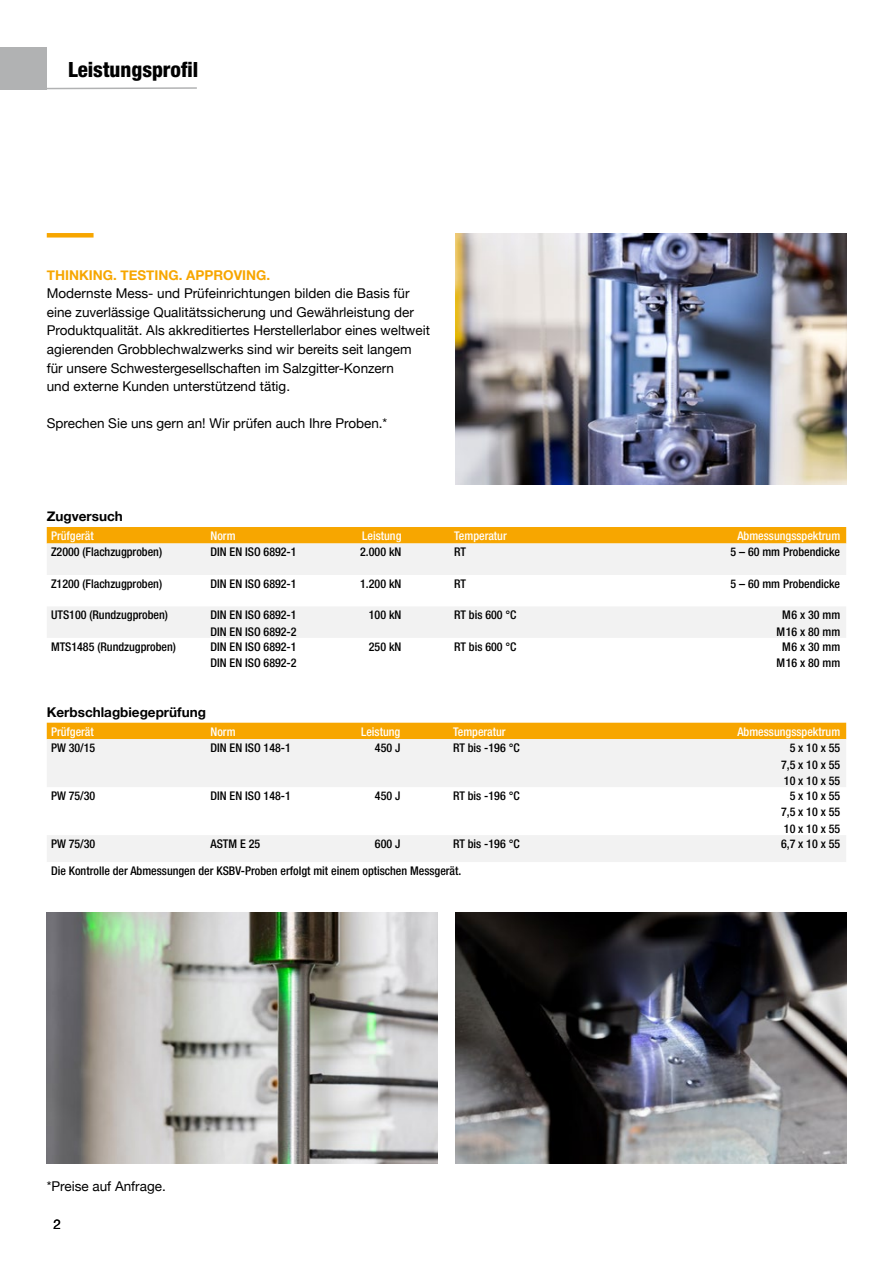
<style>
.page{position:relative;width:893px;height:1263px;background:#fff}
.page>*{position:absolute;margin:0;border:0;box-sizing:border-box;transform-origin:0 0}
.t1{font:800 condensed 21px "Helvetica Neue LT Pro";color:#000}
.t2{font:13.5px/18.6px "Helvetica Neue";color:#000}
.t3{font:700 13.5px "Helvetica Neue";color:#000}
.t4{font:700 13.5px "Helvetica Neue";color:#f7a600}
.t5{font:500 condensed 12px/16.5px "Helvetica Neue LT Pro";color:#000}
.t6{font:500 condensed 12px "Helvetica Neue LT Pro";color:#fff}
</style>
<div class="page">
<div style="left:0;top:47px;width:47px;height:43px;background:#b1b2b3"></div>
<svg style="left:47px;top:87px;width:150px;height:3px"></svg>
<div style="left:47px;top:527px;width:799px;height:16px;background:#f7a600"></div>
<svg style="left:47px;top:543px;width:799px;height:95px;fill:#f2f2f2"></svg>
<div style="left:47px;top:723px;width:799px;height:16px;background:#f7a600"></div>
<svg style="left:47px;top:739px;width:799px;height:123px;fill:#f2f2f2"></svg>
<div style="left:47px;top:233px;width:47px;height:5px;background:#f7a600"></div>
<img style="left:47px;top:912px;width:391px;height:251px">
<img style="left:455px;top:233px;width:391px;height:251px">
<img style="left:455px;top:912px;width:391px;height:251px">
<h1 class="t1" style="left:68px;top:56px;width:132px">Leistungsprofil</h1>
<p class="t4" style="left:47px;top:264px;width:225px">THINKING. TESTING. APPROVING.</p>
<p class="t2" style="left:47px;top:285px;width:385px">Modernste Mess‑ und Prüfeinrichtungen bilden die Basis für eine zuverlässige Qualitätssicherung und Gewährleistung der Produktqualität. Als akkreditiertes Herstellerlabor eines weltweit agierenden Grobblechwalzwerks sind wir bereits seit langem für unsere Schwestergesellschaften im Salzgitter-Konzern<br>und externe Kunden unterstützend tätig.</p>
<p class="t2" style="left:47px;top:415px;width:342px">Sprechen Sie uns gern an! Wir prüfen auch Ihre Proben.*</p>
<p class="t3" style="left:47px;top:506px;width:78px">Zugversuch</p>
<p class="t6" style="left:51px;top:528px;width:44px">Prüfgerät</p>
<p class="t6" style="left:210px;top:528px;width:27px">Norm</p>
<p class="t6" style="left:362px;top:528px;width:41px">Leistung</p>
<p class="t6" style="left:454px;top:528px;width:54px">Temperatur</p>
<p class="t6" style="left:737px;top:528px;width:104px">Abmessungsspektrum</p>
<p class="t5" style="left:51px;top:544px;width:113px">Z2000 (Flachzugproben)</p>
<p class="t5" style="left:210px;top:544px;width:88px">DIN EN ISO 6892-1</p>
<p class="t5" style="left:360px;top:544px;width:43px">2.000 kN</p>
<p class="t5" style="left:454px;top:544px;width:13px">RT</p>
<p class="t5" style="left:730px;top:544px;width:111px">5 – 60 mm Probendicke</p>
<p class="t5" style="left:51px;top:575px;width:113px">Z1200 (Flachzugproben)</p>
<p class="t5" style="left:210px;top:575px;width:88px">DIN EN ISO 6892-1</p>
<p class="t5" style="left:360px;top:575px;width:43px">1.200 kN</p>
<p class="t5" style="left:454px;top:575px;width:13px">RT</p>
<p class="t5" style="left:730px;top:575px;width:111px">5 – 60 mm Probendicke</p>
<p class="t5" style="left:51px;top:607px;width:118px">UTS100 (Rundzugproben)</p>
<p class="t5" style="left:210px;top:607px;width:88px">DIN EN ISO 6892-1<br>DIN EN ISO 6892-2</p>
<p class="t5" style="left:369px;top:607px;width:34px">100 kN</p>
<p class="t5" style="left:454px;top:607px;width:64px">RT bis 600 °C</p>
<p class="t5" style="left:776px;top:607px;width:65px;text-align:center">M6 x 30 mm<br>M16 x 80 mm</p>
<p class="t5" style="left:51px;top:638px;width:126px">MTS1485 (Rundzugproben)</p>
<p class="t5" style="left:210px;top:638px;width:88px">DIN EN ISO 6892-1<br>DIN EN ISO 6892-2</p>
<p class="t5" style="left:369px;top:638px;width:34px">250 kN</p>
<p class="t5" style="left:454px;top:638px;width:64px">RT bis 600 °C</p>
<p class="t5" style="left:776px;top:638px;width:65px;text-align:center">M6 x 30 mm<br>M16 x 80 mm</p>
<p class="t3" style="left:47px;top:701px;width:161px">Kerbschlagbiegeprüfung</p>
<p class="t6" style="left:51px;top:724px;width:44px">Prüfgerät</p>
<p class="t6" style="left:210px;top:724px;width:27px">Norm</p>
<p class="t6" style="left:361px;top:724px;width:41px">Leistung</p>
<p class="t6" style="left:453px;top:724px;width:54px">Temperatur</p>
<p class="t6" style="left:737px;top:724px;width:104px">Abmessungsspektrum</p>
<p class="t5" style="left:51px;top:739px;width:46px">PW 30/15</p>
<p class="t5" style="left:210px;top:739px;width:82px">DIN EN ISO 148-1</p>
<p class="t5" style="left:375px;top:739px;width:27px">450 J</p>
<p class="t5" style="left:453px;top:739px;width:68px">RT bis -196 °C</p>
<p class="t5" style="left:781px;top:739px;width:61px;text-align:justify;text-indent:9px">5 x 10 x 55<br>7,5 x 10 x 55<br>10 x 10 x 55</p>
<p class="t5" style="left:51px;top:787px;width:46px">PW 75/30</p>
<p class="t5" style="left:210px;top:787px;width:82px">DIN EN ISO 148-1</p>
<p class="t5" style="left:375px;top:787px;width:27px">450 J</p>
<p class="t5" style="left:453px;top:787px;width:68px">RT bis -196 °C</p>
<p class="t5" style="left:781px;top:787px;width:61px;text-align:justify;text-indent:9px">5 x 10 x 55<br>7,5 x 10 x 55<br>10 x 10 x 55</p>
<p class="t5" style="left:51px;top:835px;width:46px">PW 75/30</p>
<p class="t5" style="left:210px;top:835px;width:51px">ASTM E 25</p>
<p class="t5" style="left:375px;top:835px;width:27px">600 J</p>
<p class="t5" style="left:453px;top:835px;width:68px">RT bis -196 °C</p>
<p class="t5" style="left:781px;top:835px;width:61px">6,7 x 10 x 55</p>
<p class="t5" style="left:51px;top:862px;width:412px">Die Kontrolle der Abmessungen der KSBV-Proben erfolgt mit einem optischen Messgerät.</p>
<p class="t2" style="left:47px;top:1178px;width:121px">*Preise auf Anfrage.</p>
<p class="t2" style="left:54px;top:1216px;width:9px">2</p>
</div>
